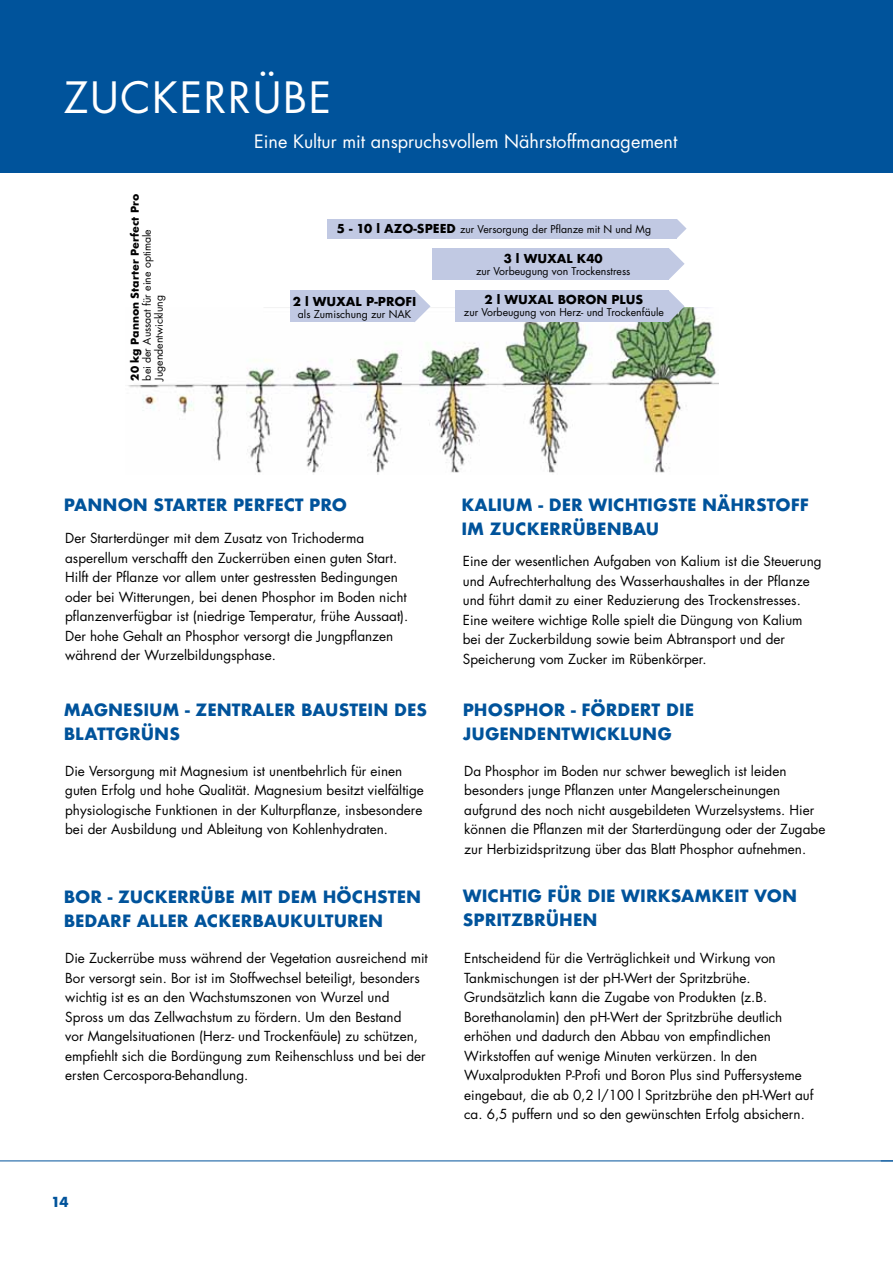
<style>
.page{position:relative;width:893px;height:1263px;background:#fff}
.page>*{position:absolute;margin:0;border:0;box-sizing:border-box;transform-origin:0 0}
.t1{font:42px "Futura";color:#fff}
.t2{font:18px "Futura";color:#fff}
.t3{font:700 16.5px/24px "Futura";color:#00539b}
.t4{font:13.5px/19.5px "Futura";color:#000}
.t5{font:700 13.5px "Futura";color:#00539b}
.t6{font:700 12px "Futura";color:#000}
.t7{font:10.5px/12px "Futura";color:#000}
.t8{font:700 10.5px "Futura";color:#000}
</style>
<div class="page">
<div style="left:0;top:0;width:893px;height:173px;background:#00539b"></div>
<hr style="left:0;top:1160px;width:893px;height:1px;background:#00539b">
<svg style="left:881px;top:1160px;width:12px;height:1px"></svg>
<img style="left:128px;top:308px;width:591px;height:167px">
<div style="left:455px;top:290px;width:214px;height:32px;background:#c1c9e3"></div>
<svg style="left:669px;top:291px;width:16px;height:31px"></svg>
<div style="left:290px;top:290px;width:125px;height:32px;background:#c1c9e3"></div>
<svg style="left:415px;top:291px;width:15px;height:31px"></svg>
<div style="left:433px;top:248px;width:236px;height:32px;background:#c1c9e3"></div>
<svg style="left:669px;top:248px;width:16px;height:31px"></svg>
<svg style="left:677px;top:219px;width:10px;height:19px"></svg>
<div style="left:327px;top:219px;width:350px;height:19px;background:#c1c9e3"></div>
<h1 class="t1" style="left:64px;top:68px;width:54px">Zuckerrübe</h1>
<p class="t8" style="left:127px;top:380px;width:188px;rotate:-90deg">20 KG PANNON STARTER PERFECT PRO</p>
<p class="t7" style="left:141px;top:380px;width:153px;rotate:-90deg">bei der Aussaat für eine optimale<br>Jugendentwicklung</p>
<h2 class="t2" style="left:254px;top:129px;width:425px">Eine Kultur mit anspruchsvollem Nährstoffmanagement</h2>
<p class="t6" style="left:337px;top:220px;width:97px">5 - 10 L AZO-SPEED</p>
<p class="t7" style="left:460px;top:223px;width:193px">zur Versorgung der Pflanze mit N und Mg</p>
<p class="t6" style="left:293px;top:292px;width:44px">2 L WUXAL</p>
<p class="t6" style="left:366px;top:292px;width:52px">P-PROFI</p>
<p class="t7" style="left:298px;top:308px;width:115px">als Zumischung zur NAK</p>
<p class="t6" style="left:504px;top:249px;width:101px">3 L WUXAL K40</p>
<p class="t7" style="left:476px;top:265px;width:156px">zur Vorbeugung von Trockenstress</p>
<p class="t6" style="left:484px;top:291px;width:44px">2 L WUXAL</p>
<p class="t6" style="left:558px;top:291px;width:20px">BORON</p>
<p class="t6" style="left:611px;top:291px;width:9px">PLU</p>
<p class="t6" style="left:636px;top:291px;width:9px">S</p>
<p class="t7" style="left:464px;top:306px;width:202px">zur Vorbeugung von Herz- und Trockenfäule</p>
<p class="t3" style="left:64px;top:493px;width:181px">PANNON STARTER PERFECT</p>
<p class="t3" style="left:309px;top:493px;width:13px">PRO</p>
<p class="t3" style="left:461px;top:493px;width:349px">KALIUM - DER WICHTIGSTE NÄHRSTOFF<br>IM ZUCKERRÜBENBAU</p>
<p class="t4" style="left:65px;top:528px;width:345px">Der Starterdünger mit dem Zusatz von Trichoderma asperellum verschafft den Zuckerrüben einen guten Start.<br>H ilft der Pflanze vor allem unter gestressten Bedingungen oder bei Witterungen, bei denen Phosphor im Boden nicht pflanzenverfügbar ist (niedrige Temperatur, frühe Aussaat).<br>Der hohe Gehalt an Phosphor versorgt die Jungpflanzen während der Wurzelbildungsphase.</p>
<p class="t4" style="left:463px;top:551px;width:360px">Eine der wesentlichen Aufgaben von Kalium ist die Steuerung und Aufrechterhaltung des Wasserhaushaltes in der Pflanze und führt damit zu einer Reduzierung des Trockenstresses.<br>Eine weitere wichtige Rolle spielt die Düngung von Kalium bei der Zuckerbildung sowie beim Abtransport und der Speicherung vom Zucker im Rübenkörper.</p>
<p class="t3" style="left:64px;top:698px;width:363px">MAGNESIUM - ZENTRALER BAUSTEIN DES<br>BLATTGRÜNS</p>
<p class="t3" style="left:463px;top:698px;width:233px">PHOSPHOR - FÖRDERT DIE<br>JUGENDENTWICKLUNG</p>
<p class="t4" style="left:65px;top:761px;width:360px">Die Versorgung mit Magnesium ist unentbehrlich für einen guten Erfolg und hohe Qualität. Magnesium besitzt vielfältige physiologische Funktionen in der Kulturpflanze, insbesondere bei der Ausbildung und Ableitung von Kohlenhydraten.</p>
<p class="t4" style="left:464px;top:761px;width:363px">Da Phosphor im Boden nur schwer beweglich ist leiden besonders junge Pflanzen unter Mangelerscheinungen aufgrund des noch nicht ausgebildeten Wurzelsystems. H ier können die Pflanzen mit der Starterdüngung oder der Zugabe zur Herbizidspritzung über das Blatt Phosphor aufnehmen.</p>
<p class="t3" style="left:64px;top:884px;width:359px">BOR - ZUCKERRÜBE MIT DEM HÖCHSTEN<br>BEDARF ALLER ACKERBAUKULTUREN</p>
<p class="t3" style="left:463px;top:884px;width:336px">WICHTIG FÜR DIE WIRKSAMKEIT VON<br>SPRITZBRÜHEN</p>
<p class="t4" style="left:65px;top:948px;width:364px">Die Zuckerrübe muss während der Vegetation ausreichend mit Bor versorgt sein. Bor ist im Stoffwechsel beteiligt, besonders wichtig ist es an den Wachstumszonen von Wurzel und Spross um das Zellwachstum zu fördern. Um den Bestand<br>vor Mangelsituationen (Herz- und Trockenfäule) zu schützen, empfiehlt sich die Bordüngung zum Reihenschluss und bei der ersten Cercospora-Behandlung.</p>
<p class="t4" style="left:464px;top:948px;width:351px">Entscheidend für die Verträglichkeit und Wirkung von Tankmischungen ist der pH-Wert der Spritzbrühe.<br>Grundsätzlich kann die Zugabe von Produkten (z.B.<br>Borethanolamin) den pH-Wert der Spritzbrühe deutlich erhöhen und dadurch den Abbau von empfindlichen Wirkstoffen auf wenige Minuten verkürzen. In den Wuxalprodukten P-Profi und Boron Plus sind Puffersysteme eingebaut, die ab 0,2 l/100 l Spritzbrühe den pH-Wert auf ca. 6,5 puffern und so den gewünschten Erfolg absichern.</p>
<p class="t5" style="left:51px;top:1192px;width:19px">14</p>
</div>
